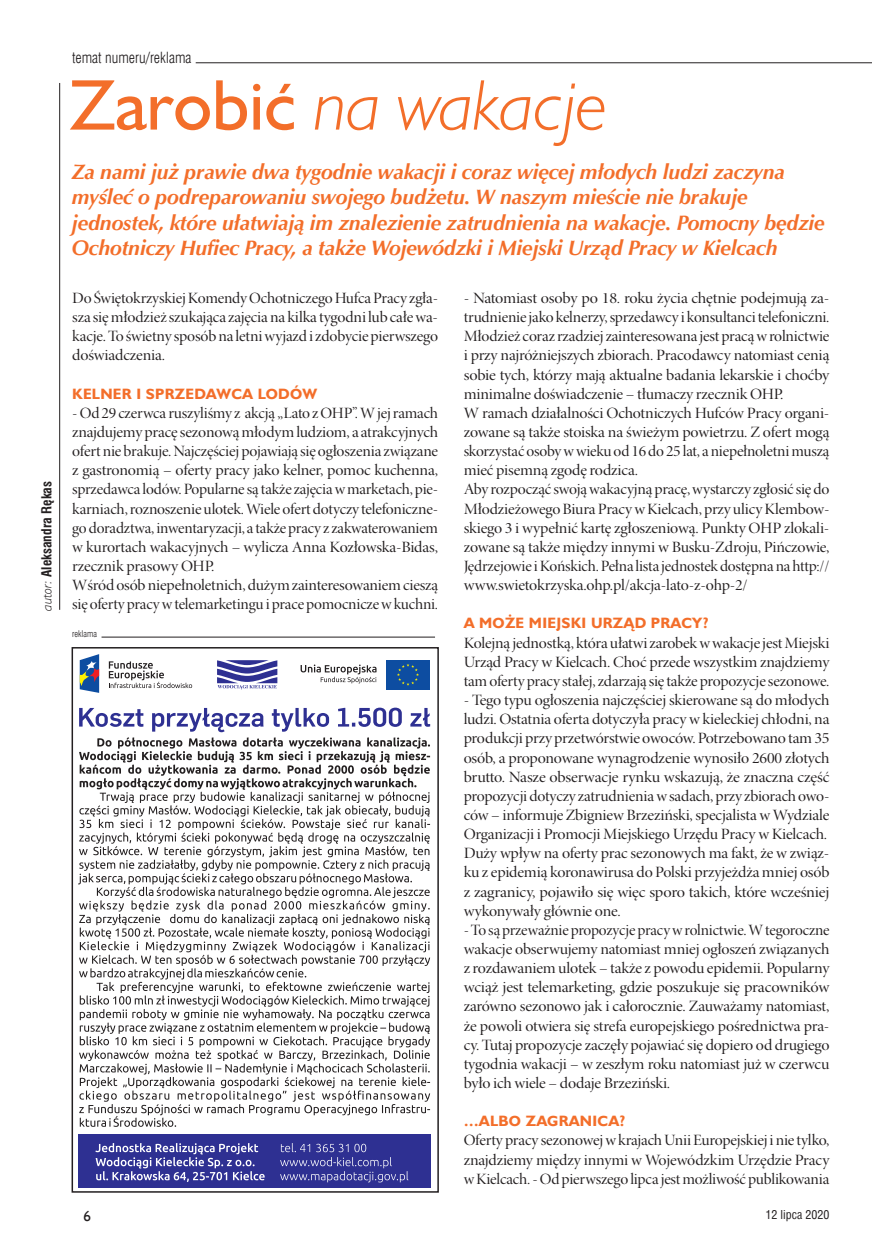
<style>
.page{position:relative;width:872px;height:1234px;background:#fff}
.page>*{position:absolute;margin:0;border:0;box-sizing:border-box;transform-origin:0 0}
.TYTUL_ARTTYKULU{font:italic 72px "Humanst 521 Lt EUX";color:#f36e2a}
.LID{font:italic 700 21px/25.5px "Zapf Humnst EUX";letter-spacing:-.01em;color:#f36e2a}
.TEKST_GŁÓWNY{font:15.75px/19.2px "Minion Pro Disp";letter-spacing:-.01em;color:#231f20;text-align:justify;scale:1.06 1}
.TEKST_GŁÓWNY-2{font:15.75px/19.2px "Minion Pro Disp";letter-spacing:-.01em;color:#231f20;text-align:justify;scale:1.05 1}
.TEKST_GŁÓWNY-3{font:15.75px/19.2px "Minion Pro Disp";letter-spacing:-.01em;color:#231f20;text-align:justify;scale:1.04 1}
.TEKST_GŁÓWNY-4{font:15.75px/19.2px "Minion Pro Disp";letter-spacing:-.01em;color:#231f20;text-align:justify}
.TEKST_GŁÓWNY-5{font:15.75px/19.2px "Minion Pro Disp";letter-spacing:-.01em;color:#231f20;text-align:justify;scale:1.08 1}
.SRODTYTUL{font:700 15px "Humanst 521 EUX";letter-spacing:.02em;color:#f36e2a}
.t1{font:15px "Swis 721 Lt Cn EUX";color:#231f20}
.t2{font:15px "Humanst 521 EUX";color:#231f20}
.t3{font:700 13.5px "Swis 721 Cn EUX";color:#231f20}
.t4{font:condensed 12px "Helvetica";color:#231f20}
.t5{font:9px "Swis 721 Lt Cn EUX";color:#231f20}
.s1{font-family:"Humanst 521 Lt EUX";font-weight:400;font-style:italic}
.s2{font-family:"Humanst 521 EUX";font-style:normal}
</style>
<div class="page">
<hr style="left:196px;top:62px;width:676px;height:1px;background:#231f20">
<hr style="left:102px;top:636px;width:333px;height:1px;background:#231f20">
<hr style="left:59px;top:83px;width:1px;height:526px;background:#231f20">
<div style="left:386px;top:660px;width:44px;height:29px;background:#0d4da1"></div>
<svg style="left:397px;top:664px;width:22px;height:21px"></svg>
<svg style="left:300px;top:664px;width:76px;height:19px"></svg>
<svg style="left:80px;top:654px;width:19px;height:38px"></svg>
<svg style="left:109px;top:661px;width:83px;height:27px"></svg>
<svg style="left:217px;top:660px;width:60px;height:29px"></svg>
<div style="left:78px;top:1133px;width:353px;height:54px;background:#2e3092"></div>
<svg style="left:78px;top:707px;width:352px;height:419px"></svg>
<svg style="left:95px;top:1143px;width:170px;height:38px"></svg>
<svg style="left:280px;top:1143px;width:128px;height:39px"></svg>
<div style="left:72px;top:647px;width:367px;height:545px;border:2px solid #231f20"></div>
<p class="t3" style="left:39px;top:610px;width:131px;rotate:-90deg"><span class="s1">autor:</span> Aleksandra Rękas</p>
<p class="t1" style="left:72px;top:49px;width:121px">temat numeru/reklama</p>
<p class="TYTUL_ARTTYKULU" style="left:69px;top:62px;width:540px"><span class="s2">Zarobić</span> na wakacje</p>
<p class="LID" style="left:72px;top:159px;width:754px">Za nami już prawie dwa tygodnie wakacji i coraz więcej młodych ludzi zaczyna myśleć o podreparowaniu swojego budżetu. W naszym mieście nie brakuje jednostek, które ułatwiają im znalezienie zatrudnienia na wakacje. Pomocny będzie Ochotniczy Hufiec Pracy, a także Wojewódzki i Miejski Urząd Pracy w Kielcach</p>
<p class="TEKST_GŁÓWNY-3" style="left:72px;top:289px;width:353px">Do Świętokrzyskiej Komendy Ochotniczego Hufca Pracy zgła&shy;sza się młodzież szukająca zajęcia na kilka tygodni lub całe wa&shy;kacje. To świetny sposób na letni wyjazd izdobycie pierwszego doświadczenia.</p>
<p class="SRODTYTUL" style="left:72px;top:384px;width:246px">KELNER I SPRZEDAWCA LODÓW</p>
<p class="TEKST_GŁÓWNY-3" style="left:72px;top:403px;width:353px">- Od 29 czerwca ruszyliśmy z akcją „Lato zOHP”. Wjej ramach znajdujemy pracę sezonową młodym ludziom, a atrakcyjnych ofert nie brakuje. Najczęściej pojawiają się ogłoszenia związane z gastronomią – oferty pracy jako kelner, pomoc kuchenna, sprzedawca lodów. Popularne są także zajęcia wmarketach, pie&shy;karniach, roznoszenie ulotek. Wiele ofert dotyczy telefoniczne&shy;go doradztwa, inwentaryzacji, a także pracy zzakwaterowaniem w kurortach wakacyjnych – wylicza Anna Kozłowska-Bidas, rzecznik prasowy OHP.</p>
<p class="TEKST_GŁÓWNY-2" style="left:72px;top:576px;width:350px">Wśród osób niepełnoletnich, dużym zainteresowaniem cieszą się oferty pracy wtelemarketingu iprace pomocnicze wkuchni.</p>
<p class="t5" style="left:72px;top:628px;width:26px">reklama</p>
<p class="TEKST_GŁÓWNY-5" style="left:464px;top:289px;width:340px">- Natomiast osoby po 18. roku życia chętnie podejmują za&shy;trudnienie jako kelnerzy, sprzedawcy i konsultanci telefoniczni.<br>Młodzież coraz rzadziej zainteresowana jest pracą wrolnictwie i przy najróżniejszych zbiorach. Pracodawcy natomiast cenią sobie tych, którzy mają aktualne badania lekarskie i choćby minimalne doświadczenie – tłumaczy rzecznik OHP.</p>
<p class="TEKST_GŁÓWNY" style="left:464px;top:403px;width:346px">W ramach działalności Ochotniczych Hufców Pracy organi&shy;zowane są także stoiska na świeżym powietrzu. Z ofert mogą skorzystać osoby wwieku od 16 do 25 lat, aniepełnoletni muszą mieć pisemną zgodę rodzica.</p>
<p class="TEKST_GŁÓWNY-2" style="left:464px;top:480px;width:350px">Aby rozpocząć swoją wakacyjną pracę, wystarczy zgłosić się do Młodzieżowego Biura Pracy wKielcach, przy ulicy Klembow&shy;skiego 3 i wypełnić kartę zgłoszeniową. Punkty OHP zlokali&shy;zowane są także między innymi w Busku-Zdroju, Pińczowie, Jędrzejowie iKońskich. Pełna lista jednostek dostępna na http:// www.swietokrzyska.ohp.pl/akcja-lato-z-ohp-2/</p>
<p class="SRODTYTUL" style="left:464px;top:614px;width:246px">A MOŻE MIEJSKI URZĄD PRACY?</p>
<p class="TEKST_GŁÓWNY-2" style="left:464px;top:633px;width:350px">Kolejną jednostką, która ułatwi zarobek wwakacje jest Miejski Urząd Pracy w Kielcach. Choć przede wszystkim znajdziemy tam oferty pracy stałej, zdarzają się także propozycje sezonowe.</p>
<p class="TEKST_GŁÓWNY" style="left:464px;top:690px;width:347px">- Tego typu ogłoszenia najczęściej skierowane są do młodych ludzi. Ostatnia oferta dotyczyła pracy w kieleckiej chłodni, na produkcji przy przetwórstwie owoców. Potrzebowano tam 35 osób, a proponowane wynagrodzenie wynosiło 2600 złotych brutto. Nasze obserwacje rynku wskazują, że znaczna część propozycji dotyczy zatrudnienia wsadach, przy zbiorach owo&shy;ców – informuje Zbigniew Brzeziński, specjalista w Wydziale Organizacji i Promocji Miejskiego Urzędu Pracy w Kielcach.</p>
<p class="TEKST_GŁÓWNY" style="left:464px;top:843px;width:346px">Duży wpływ na oferty prac sezonowych ma fakt, że w związ&shy;ku z epidemią koronawirusa do Polski przyjeżdża mniej osób z zagranicy, pojawiło się więc sporo takich, które wcześniej wykonywały głównie one.</p>
<p class="TEKST_GŁÓWNY-4" style="left:464px;top:920px;width:367px">- To są przeważnie propozycje pracy wrolnictwie. Wtegoroczne wakacje obserwujemy natomiast mniej ogłoszeń związanych z rozdawaniem ulotek – także z powodu epidemii. Popularny wciąż jest telemarketing, gdzie poszukuje się pracowników zarówno sezonowo jak i całorocznie. Zauważamy natomiast, że powoli otwiera się strefa europejskiego pośrednictwa pra&shy;cy. Tutaj propozycje zaczęły pojawiać się dopiero od drugiego tygodnia wakacji – w zeszłym roku natomiast już w czerwcu było ich wiele – dodaje Brzeziński.</p>
<p class="SRODTYTUL" style="left:464px;top:1111px;width:163px">…ALBO ZAGRANICA?</p>
<p class="TEKST_GŁÓWNY-2" style="left:464px;top:1130px;width:350px">Oferty pracy sezonowej wkrajach Unii Europejskiej inie tylko, znajdziemy między innymi w Wojewódzkim Urzędzie Pracy wKielcach. - Od pierwszego lipca jest możliwość publikowania</p>
<p class="t2" style="left:83px;top:1206px;width:9px">6</p>
<p class="t4" style="left:765px;top:1206px;width:65px">12 lipca 2020</p>
</div>
